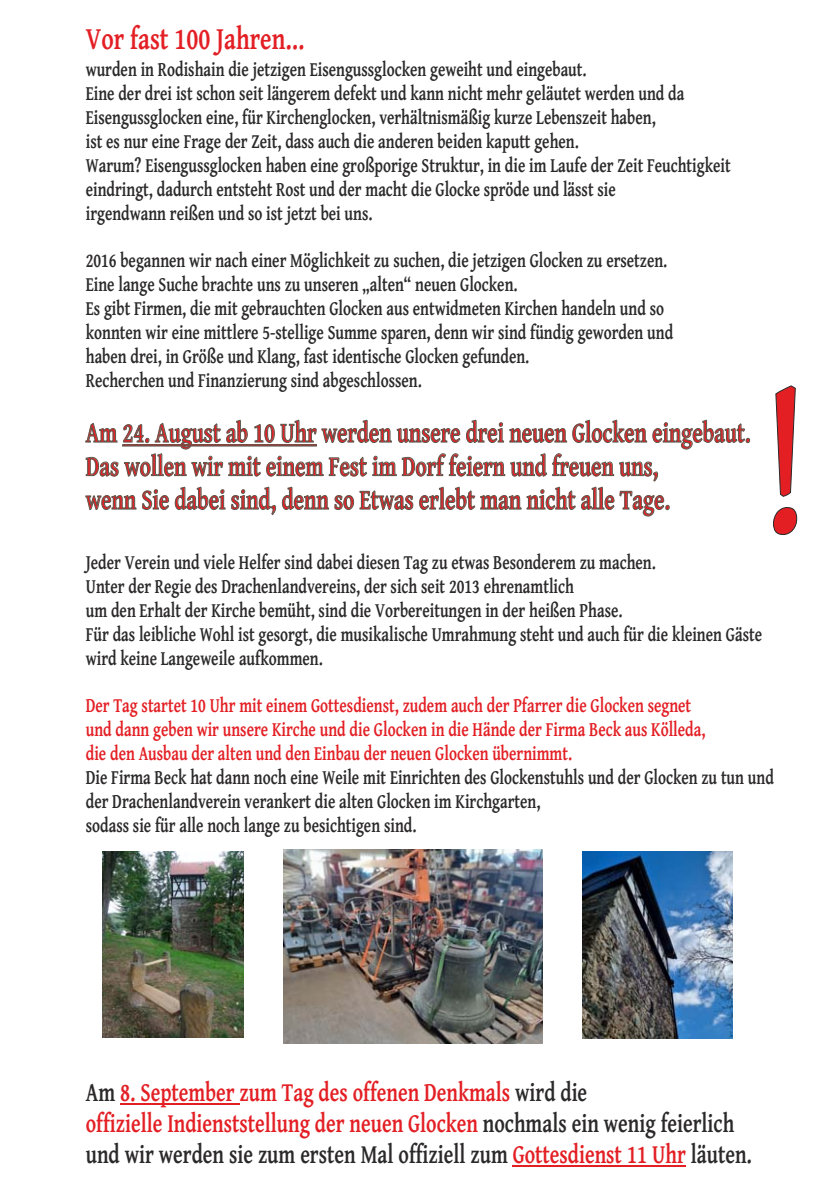
<style>
.page{position:relative;width:840px;height:1191px;background:#fff}
.page>*{position:absolute;margin:0;border:0;box-sizing:border-box;transform-origin:0 0}
.t1{font:200px "Gentium Basic";color:#e31f24}
.t2{font:700 32px "Gentium Basic";color:#e31f24;scale:.74 1}
.t3{font:700 29px/33.4px "Gentium Basic";color:#e31f24;scale:.74 1}
.t4{font:700 27px "Gentium Basic";color:#e31f24;scale:.74 1}
.t5{font:700 27px "Gentium Basic";color:#2b2929;scale:.74 1}
.t6{font:700 20.6px/24px "Gentium Basic";color:#2b2929;scale:.74 1}
.t7{font:700 20.6px/24px "Gentium Basic";color:#e31f24;scale:.74 1}
.s1{color:#2b2929}
.s2{color:#e31f24}
</style>
<div class="page">
<svg style="left:85px;top:419px;width:664px;height:97px"></svg>
<hr style="left:120px;top:1103px;width:119px;height:1px;background:#e31f24">
<hr style="left:512px;top:1165px;width:173px;height:2px;background:#e31f24">
<div style="left:122px;top:444px;width:194px;height:2px;border:1px solid #5c594f"></div>
<img style="left:582px;top:851px;width:150px;height:187px">
<img style="left:283px;top:849px;width:259px;height:194px">
<img style="left:103px;top:852px;width:140px;height:185px">
<svg style="left:773px;top:385px;width:23px;height:150px"></svg>
<h2 class="t2" style="left:86px;top:25px;width:297px">Vor fast 100 Jahren...</h2>
<p class="t6" style="left:86px;top:59px;width:872px">wurden in Rodishain die jetzigen Eisengussglocken geweiht und eingebaut.<br>Eine der drei ist schon seit längerem defekt und kann nicht mehr geläutet werden und da Eisengussglocken eine, für Kirchenglocken, verhältnismäßig kurze Lebenszeit haben,<br>ist es nur eine Frage der Zeit, dass auch die anderen beiden kaputt gehen.<br>Warum? Eisengussglocken haben eine großporige Struktur, in die im Laufe der Zeit Feuchtigkeit eindringt, dadurch entsteht Rost und der macht die Glocke spröde und lässt sie<br>irgendwann reißen und so ist jetzt bei uns.</p>
<p class="t6" style="left:86px;top:250px;width:794px">2016 begannen wir nach einer Möglichkeit zu suchen, die jetzigen Glocken zu ersetzen.<br>Eine lange Suche brachte uns zu unseren „alten“ neuen Glocken.<br>Es gibt Firmen, die mit gebrauchten Glocken aus entwidmeten Kirchen handeln und so konnten wir eine mittlere 5-stellige Summe sparen, denn wir sind fündig geworden und haben drei, in Größe und Klang, fast identische Glocken gefunden.<br>Recherchen und Finanzierung sind abgeschlossen.</p>
<h3 class="t3" style="left:86px;top:418px;width:899px">Am 24. August ab 10 Uhr werden unsere drei neuen Glocken eingebaut.<br>Das wollen wir mit einem Fest im Dorf feiern und freuen uns,<br>wenn Sie dabei sind, denn so Etwas erlebt man nicht alle Tage.</h3>
<p class="t6" style="left:86px;top:551px;width:914px">Jeder Verein und viele Helfer sind dabei diesen Tag zu etwas Besonderem zu machen.<br>Unter der Regie des Drachenlandvereins, der sich seit 2013 ehrenamtlich<br>um den Erhalt der Kirche bemüht, sind die Vorbereitungen in der heißen Phase.<br>Für das leibliche Wohl ist gesorgt, die musikalische Umrahmung steht und auch für die kleinen Gäste wird keine Langeweile aufkommen.</p>
<p class="t7" style="left:86px;top:695px;width:838px">Der Tag startet 10 Uhr mit einem Gottesdienst, zudem auch der Pfarrer die Glocken segnet und dann geben wir unsere Kirche und die Glocken in die Hände der Firma Beck aus Kölleda, die den Ausbau der alten und den Einbau der neuen Glocken übernimmt.</p>
<h1 class="t1" style="left:758px;top:379px;width:56px">!</h1>
<p class="t6" style="left:86px;top:767px;width:930px">Die Firma Beck hat dann noch eine Weile mit Einrichten des Glockenstuhls und der Glocken zu tun und der Drachenlandverein verankert die alten Glocken im Kirchgarten,<br>sodass sie für alle noch lange zu besichtigen sind.</p>
<h3 class="t4" style="left:86px;top:1080px;width:678px"><span class="s1">Am</span> 8. September zum Tag des offenen Denkmals <span class="s1">wird die</span></h3>
<h3 class="t5" style="left:86px;top:1142px;width:901px">und wir werden sie zum ersten Mal offiziell zum <span class="s2">Gottesdienst 11 Uhr</span> läuten.</h3>
<h3 class="t4" style="left:86px;top:1111px;width:877px">offizielle Indienststellung der neuen Glocken <span class="s1">nochmals ein wenig feierlich</span></h3>
</div>
